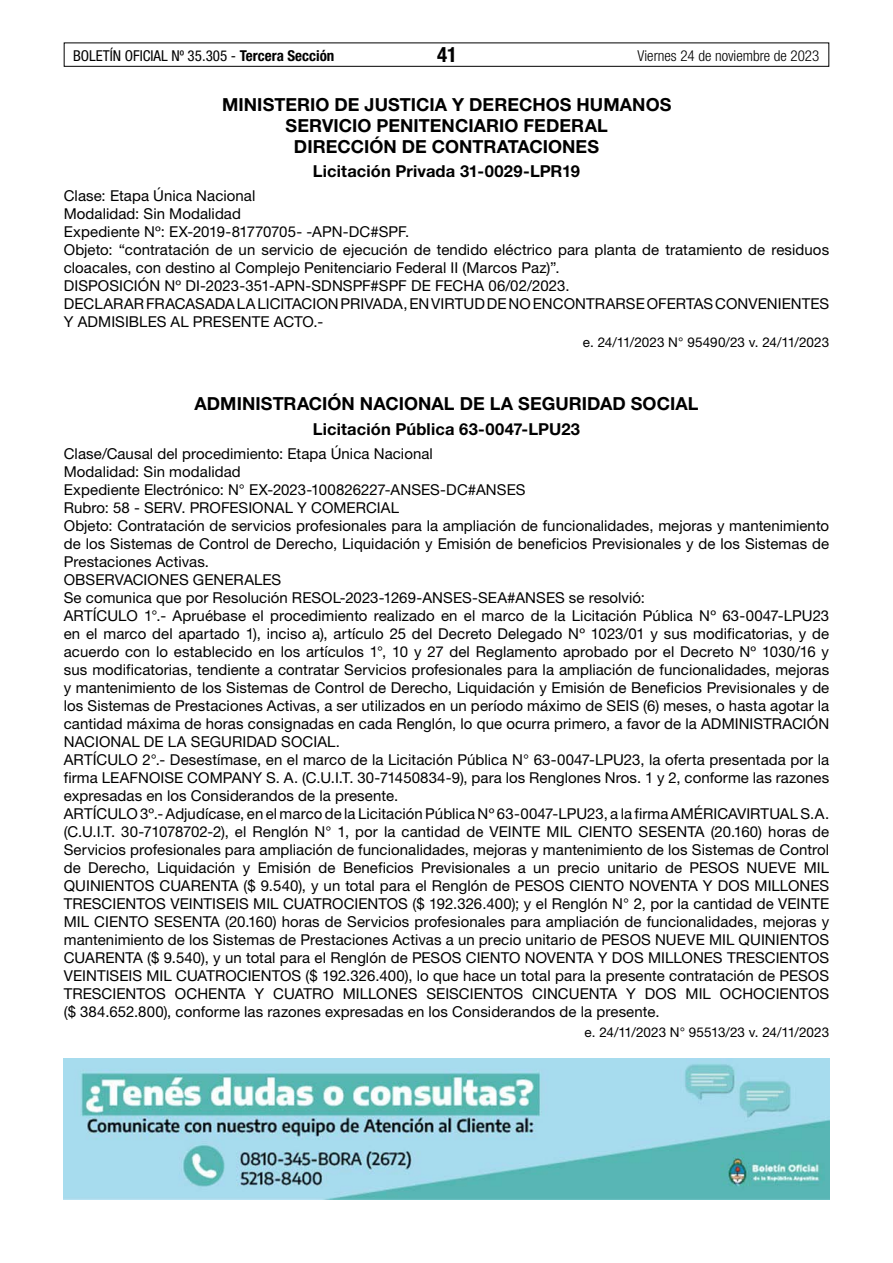
<style>
.page{position:relative;width:893px;height:1263px;background:#fff}
.page>*{position:absolute;margin:0;border:0;box-sizing:border-box;transform-origin:0 0}
.t1{font:700 condensed 21px "Helvetica Neue LT Std";color:#000}
.t2{font:700 18px "Helvetica Neue LT Std";letter-spacing:.005em;color:#000}
.t3{font:700 16.5px "Helvetica Neue LT Std";letter-spacing:.01em;color:#000}
.t4{font:15px/18px "Helvetica Neue LT Std";letter-spacing:.005em;color:#000}
.t5{font:condensed 15px "Helvetica Neue LT Std";color:#000}
.t6{font:300 condensed 15px "Helvetica Neue LT Std";color:#000}
.t7{font:13.5px "Helvetica Neue LT Std";letter-spacing:-.005em;color:#000}
.s1{font-weight:700}
.s2{color:#fff}
</style>
<div class="page">
<div style="left:64px;top:43px;width:765px;height:24px;border:1px solid #000"></div>
<img style="left:64px;top:1059px;width:765px;height:140px">
<p class="t5" style="left:73px;top:47px;width:263px">BOLETÍN OFICIAL Nº 35.305 - <span class="s1">Tercera Sección</span></p>
<h1 class="t1" style="left:437px;top:42px;width:22px">41</h1>
<p class="t6" style="left:638px;top:47px;width:183px">Viernes 24 de noviembre de 2023</p>
<p class="t2" style="left:222px;top:93px;width:463px">MINISTERIO DE JUSTICIA Y DERECHOS HUMANOS <span class="s2">-</span></p>
<p class="t2" style="left:286px;top:114px;width:336px">SERVICIO PENITENCIARIO FEDERAL <span class="s2">-</span></p>
<p class="t2" style="left:294px;top:135px;width:307px">DIRECCIÓN DE CONTRATACIONES</p>
<p class="t3" style="left:313px;top:161px;width:268px">Licitación Privada 31-0029-LPR19</p>
<p class="t4" style="left:64px;top:187px;width:767px">Clase: Etapa Única Nacional<br>Modalidad: Sin Modalidad<br>Expediente Nº: EX-2019-81770705- -APN-DC#SPF.<br>Objeto: “contratación de un servicio de ejecución de tendido eléctrico para planta de tratamiento de residuos cloacales, con destino al Complejo Penitenciario Federal II (Marcos Paz)”.<br>DISPOSICIÓN Nº DI-2023-351-APN-SDNSPF#SPF DE FECHA 06/02/2023.<br>DECLARAR FRACASADA LA LICITACION PRIVADA, EN VIRTUD DE NO ENCONTRARSE OFERTAS CONVENIENTES Y ADMISIBLES AL PRESENTE ACTO.-</p>
<p class="t7" style="left:583px;top:334px;width:248px">e. 24/11/2023 N° 95490/23 v. 24/11/2023</p>
<p class="t2" style="left:194px;top:393px;width:506px">ADMINISTRACIÓN NACIONAL DE LA SEGURIDAD SOCIAL</p>
<p class="t3" style="left:313px;top:419px;width:269px">Licitación Pública 63-0047-LPU23</p>
<p class="t4" style="left:64px;top:445px;width:767px">Clase/Causal del procedimiento: Etapa Única Nacional<br>Modalidad: Sin modalidad<br>Expediente Electrónico: N° EX-2023-100826227-ANSES-DC#ANSES<br>Rubro: 58 - SERV. PROFESIONAL Y COMERCIAL<br>Objeto: Contratación de servicios profesionales para la ampliación de funcionalidades, mejoras y mantenimiento de los Sistemas de Control de Derecho, Liquidación y Emisión de beneficios Previsionales y de los Sistemas de Prestaciones Activas.<br>OBSERVACIONES GENERALES<br>Se comunica que por Resolución RESOL-2023-1269-ANSES-SEA#ANSES se resolvió:<br>ARTÍCULO 1°.- Apruébase el procedimiento realizado en el marco de la Licitación Pública Nº 63-0047-LPU23 en el marco del apartado 1), inciso a), artículo 25 del Decreto Delegado Nº 1023/01 y sus modificatorias, y de acuerdo con lo establecido en los artículos 1°, 10 y 27 del Reglamento aprobado por el Decreto Nº 1030/16 y sus modificatorias, tendiente a contratar Servicios profesionales para la ampliación de funcionalidades, mejoras y mantenimiento de los Sistemas de Control de Derecho, Liquidación y Emisión de Beneficios Previsionales y de los Sistemas de Prestaciones Activas, a ser utilizados en un período máximo de SEIS (6) meses, o hasta agotar la cantidad máxima de horas consignadas en cada Renglón, lo que ocurra primero, a favor de la ADMINISTRACIÓN NACIONAL DE LA SEGURIDAD SOCIAL.<br>ARTÍCULO 2°.- Desestímase, en el marco de la Licitación Pública N° 63-0047-LPU23, la oferta presentada por la firma LEAFNOISE COMPANY S. A. (C.U.I.T. 30-71450834-9), para los Renglones Nros. 1 y 2, conforme las razones expresadas en los Considerandos de la presente.<br>ARTÍCULO 3º.- Adjudícase, en el marco de la Licitación Pública Nº 63-0047-LPU23, a la firma AMÉRICAVIRTUAL S.A. (C.U.I.T. 30-71078702-2), el Renglón N° 1, por la cantidad de VEINTE MIL CIENTO SESENTA (20.160) horas de Servicios profesionales para ampliación de funcionalidades, mejoras y mantenimiento de los Sistemas de Control de Derecho, Liquidación y Emisión de Beneficios Previsionales a un precio unitario de PESOS NUEVE MIL QUINIENTOS CUARENTA ($ 9.540), y un total para el Renglón de PESOS CIENTO NOVENTA Y DOS MILLONES TRESCIENTOS VEINTISEIS MIL CUATROCIENTOS ($ 192.326.400); y el Renglón N° 2, por la cantidad de VEINTE MIL CIENTO SESENTA (20.160) horas de Servicios profesionales para ampliación de funcionalidades, mejoras y mantenimiento de los Sistemas de Prestaciones Activas a un precio unitario de PESOS NUEVE MIL QUINIENTOS CUARENTA ($ 9.540), y un total para el Renglón de PESOS CIENTO NOVENTA Y DOS MILLONES TRESCIENTOS VEINTISEIS MIL CUATROCIENTOS ($ 192.326.400), lo que hace un total para la presente contratación de PESOS TRESCIENTOS OCHENTA Y CUATRO MILLONES SEISCIENTOS CINCUENTA Y DOS MIL OCHOCIENTOS ($ 384.652.800), conforme las razones expresadas en los Considerandos de la presente.</p>
<p class="t7" style="left:585px;top:1024px;width:246px">e. 24/11/2023 N° 95513/23 v. 24/11/2023</p>
</div>
